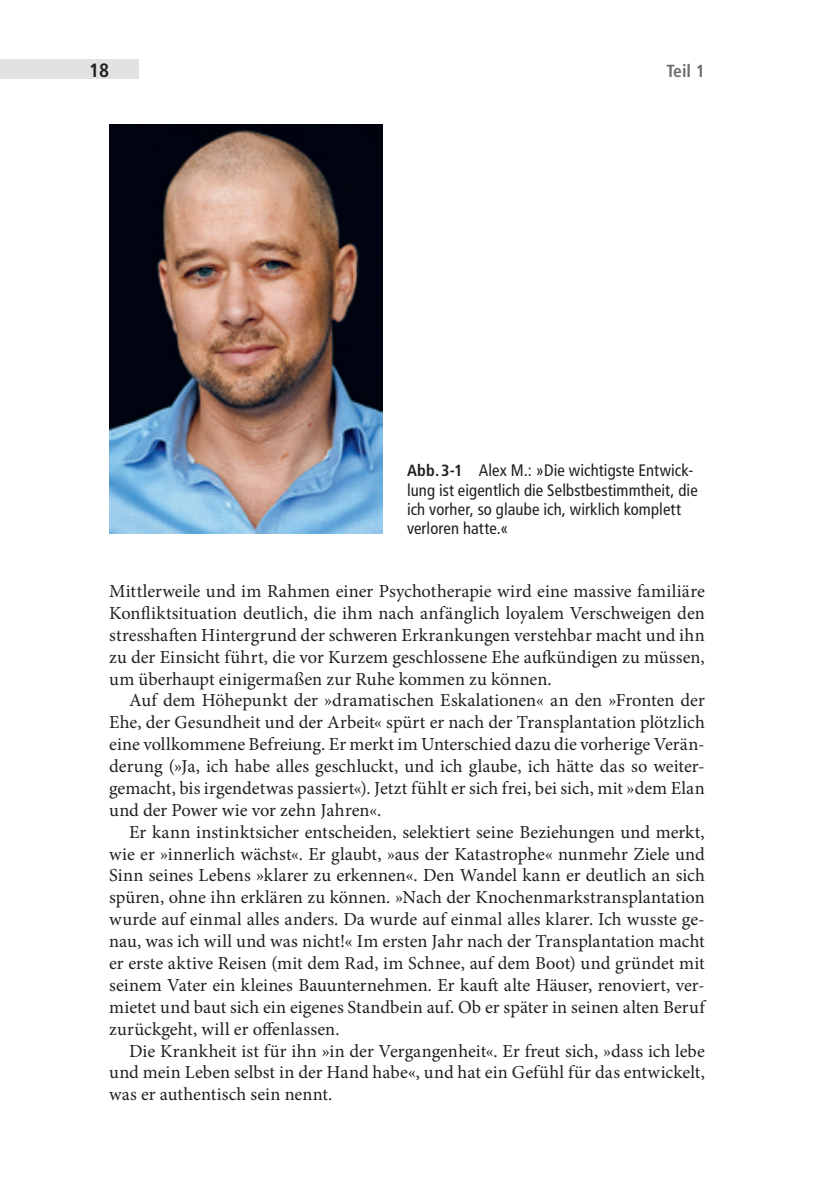
<style>
.page{position:relative;width:819px;height:1191px;background:#fff}
.page>*{position:absolute;margin:0;border:0;box-sizing:border-box;transform-origin:0 0}
.t1{font:700 condensed 19.25px "Frutiger LT Pro";color:#231f20}
.GT{font:18.38px/21.9px "Minion Pro";color:#231f20;text-align:justify}
.GT_stumpf{font:18.38px/21.9px "Minion Pro";color:#231f20;text-align:justify}
.t2{font:700 condensed 17.5px "Frutiger LT Pro";color:#6c6d70}
.Abb_Legende{font:condensed 16.62px/19.2px "Frutiger LT Pro";letter-spacing:.005em;color:#231f20}
.s1{font-weight:700;font-size:16.1px}
</style>
<div class="page">
<div style="left:0;top:60px;width:139px;height:19px;background:#e1e2e4"></div>
<img style="left:109px;top:125px;width:273px;height:409px">
<p class="t1" style="left:89px;top:59px;width:22px">18</p>
<p class="t2" style="left:666px;top:61px;width:40px">Teil 1</p>
<p class="Abb_Legende" style="left:407px;top:461px;width:292px"><span class="s1">Abb.3-1</span> Alex M.: »Die wichtigste Entwick&shy;lung ist eigentlich die Selbstbestimmtheit, die ich vorher, so glaube ich, wirklich komplett verloren hatte.«</p>
<p class="GT_stumpf" style="left:109px;top:580px;width:597px">Mittlerweile und im Rahmen einer Psychotherapie wird eine massive familiäre Konfliktsituation deutlich, die ihm nach anfänglich loyalem Verschweigen den stresshaften Hintergrund der schweren Erkrankungen verstehbar macht und ihn zu der Einsicht führt, die vor Kurzem geschlossene Ehe aufkündigen zu müssen, um überhaupt einigermaßen zur Ruhe kommen zu können.</p>
<p class="GT" style="left:109px;top:689px;width:597px;text-indent:20px">Auf dem Höhepunkt der »dramatischen Eskalationen« an den »Fronten der Ehe, der Gesundheit und der Arbeit« spürt er nach der Transplantation plötzlich eine vollkommene Befreiung. Er merkt im Unterschied dazu die vorherige Verän&shy;derung (»Ja, ich habe alles geschluckt, und ich glaube, ich hätte das so weiter&shy;gemacht, bis irgendetwas passiert«). Jetzt fühlt er sich frei, bei sich, mit »dem Elan und der Power wie vor zehn Jahren«.</p>
<p class="GT" style="left:109px;top:821px;width:597px;text-align:left;text-indent:20px">Er kann instinktsicher entscheiden, selektiert seine Beziehungen und merkt, wie er »innerlich wächst«. Er glaubt, »aus der Katastrophe« nunmehr Ziele und Sinn seines Lebens »klarer zu erkennen«. Den Wandel kann er deutlich an sich spüren, ohne ihn erklären zu können. »Nach der Knochenmarkstransplantation wurde auf einmal alles anders. Da wurde auf einmal alles klarer. Ich wusste ge-- nau, was ich will und was nicht!« Im ersten Jahr nach der Transplantation macht er erste aktive Reisen (mit dem Rad, im Schnee, auf dem Boot) und gründet mit seinem Vater ein kleines Bauunternehmen. Er kauft alte Häuser, renoviert, ver&shy;mietet und baut sich ein eigenes Standbein auf. Ob er später in seinen alten Beruf zurückgeht, will er offenlassen.</p>
<p class="GT" style="left:109px;top:1039px;width:597px;text-indent:20px">Die Krankheit ist für ihn »in der Vergangenheit«. Er freut sich, »dass ich lebe und mein Leben selbst in der Hand habe«, und hat ein Gefühl für das entwickelt, was er authentisch sein nennt.</p>
</div>
